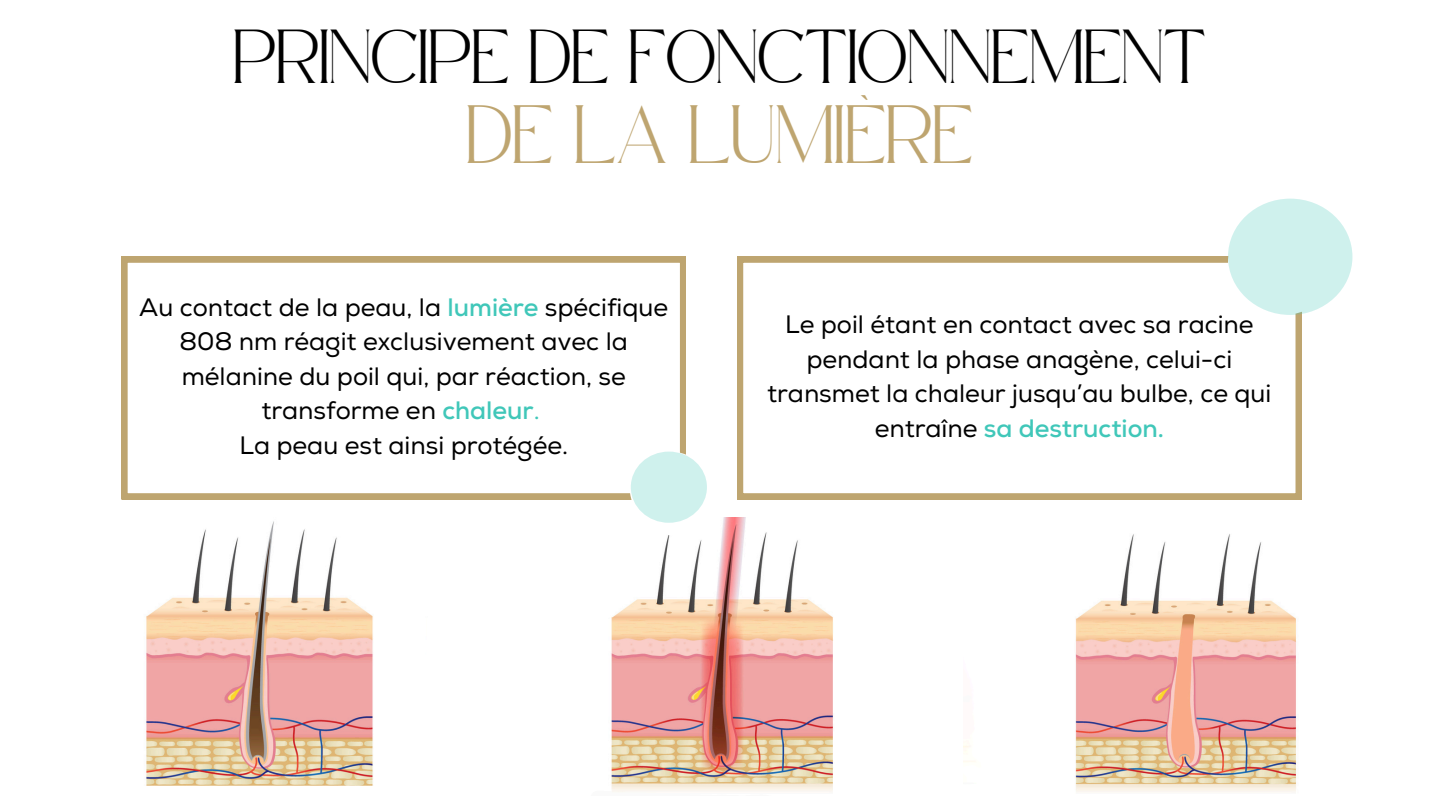
<style>
.page{position:relative;width:1440px;height:810px;background:#fff}
.page>*{position:absolute;margin:0;border:0;box-sizing:border-box;transform-origin:0 0}
.t1{font:40.3px "Safira March";color:#bea570}
.t2{font:37.3px "Safira March";color:#000}
.t3{font:25.2px/34.5px "Nexa";color:#000;text-align:center}
.s1{font-weight:700;color:#40c7b9}
.s2{color:#40c7b9}
</style>
<div class="page">
<img style="left:146px;top:521px;width:227px;height:264px">
<svg style="left:122px;top:257px;width:564px;height:242px"></svg>
<svg style="left:737px;top:257px;width:564px;height:242px"></svg>
<img style="left:611px;top:518px;width:222px;height:274px">
<img style="left:964px;top:534px;width:332px;height:258px">
<svg style="left:623px;top:446px;width:103px;height:96px"></svg>
<div style="left:631px;top:452px;width:76px;height:71px;background:#cff1ed;border-radius:50%"></div>
<div style="left:1228px;top:199px;width:124px;height:116px;background:#cff1ed;border-radius:50%"></div>
<p class="t2" style="left:234px;top:49px;width:974px">PRINCIPE DE FONCTIONNEMENT</p>
<p class="t1" style="left:467px;top:126px;width:508px">DE LA LUMIÈRE</p>
<p class="t3" style="left:139px;top:291px;width:530px">Au contact de la peau, la <span class="s1">lumière</span> spécifique 808 nm réagit exclusivement avec la mélanine du poil qui, par réaction, se transforme en <span class="s1">chaleur</span><span class="s2">.</span></p>
<p class="t3" style="left:239px;top:429px;width:330px">La peau est ainsi protégée.</p>
<p class="t3" style="left:767px;top:308px;width:506px">Le poil étant en contact avec sa racine pendant la phase anagène, celui-ci transmet la chaleur jusqu’au bulbe, ce qui entraîne <span class="s1">sa destruction.</span></p>
</div>
